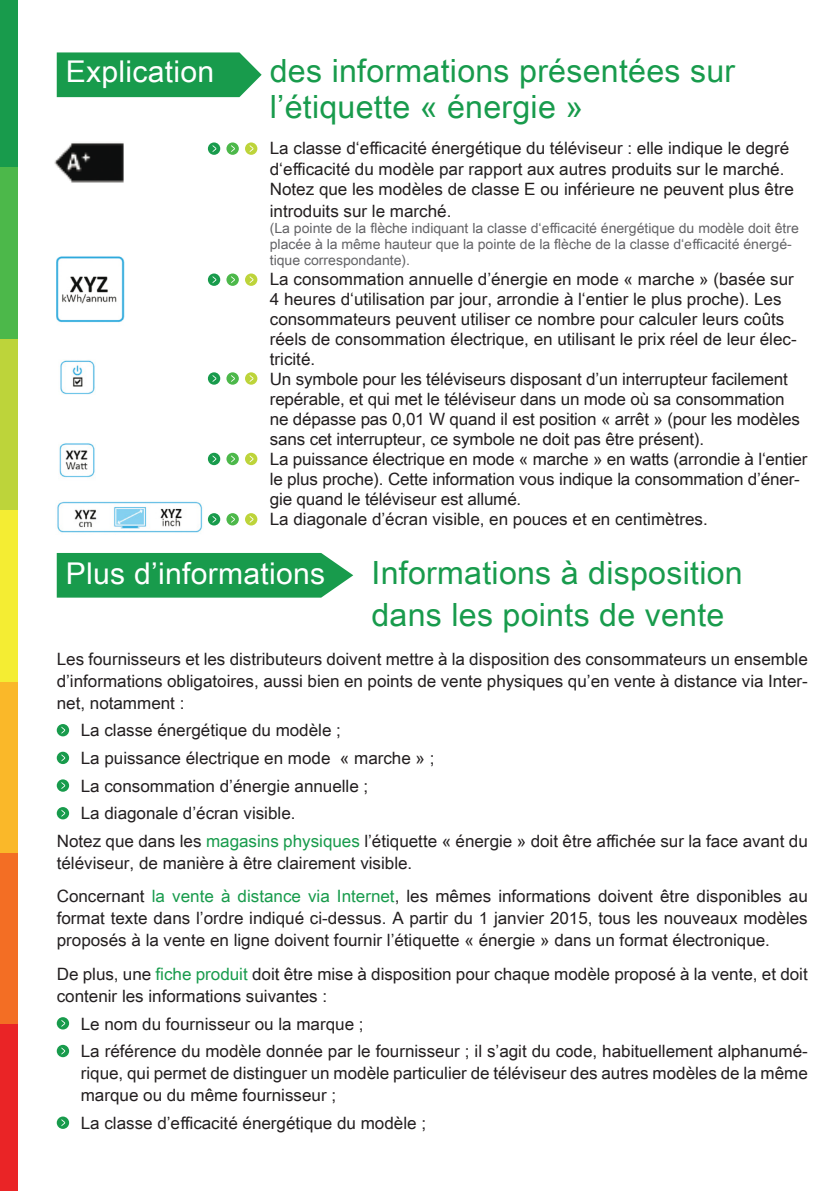
<style>
.page{position:relative;width:840px;height:1191px;background:#fff}
.page>*{position:absolute;margin:0;border:0;box-sizing:border-box;transform-origin:0 0}
.t1{font:32px/36px "Arial Unicode MS";letter-spacing:.01em;color:#189b4c}
.t2{font:30px "Arial Unicode MS";letter-spacing:.01em;color:#fff}
.TEXT-standard{font:17px/20px "Arial Unicode MS";color:#231f20}
.t3{font:14px/16px "Arial Unicode MS";color:#636366}
.s1{color:#189b4c}
</style>
<div class="page">
<div style="left:57px;top:553px;width:296px;height:44px;background:#189b4c"></div>
<svg style="left:57px;top:52px;width:204px;height:45px;background:#25a056"></svg>
<div style="left:57px;top:724px;width:12px;height:12px;background:#189b4c;border-radius:50%"></div>
<svg style="left:61px;top:726px;width:4px;height:8px"></svg>
<svg style="left:57px;top:751px;width:12px;height:13px"></svg>
<svg style="left:61px;top:754px;width:4px;height:7px"></svg>
<div style="left:57px;top:779px;width:12px;height:12px;background:#189b4c;border-radius:50%"></div>
<svg style="left:61px;top:782px;width:4px;height:7px"></svg>
<div style="left:57px;top:807px;width:12px;height:12px;background:#189b4c;border-radius:50%"></div>
<svg style="left:61px;top:809px;width:4px;height:8px"></svg>
<div style="left:57px;top:1017px;width:12px;height:12px;background:#189b4c;border-radius:50%"></div>
<svg style="left:61px;top:1020px;width:4px;height:7px"></svg>
<svg style="left:57px;top:1044px;width:12px;height:13px"></svg>
<svg style="left:61px;top:1047px;width:4px;height:7px"></svg>
<div style="left:57px;top:1116px;width:12px;height:12px;background:#189b4c;border-radius:50%"></div>
<svg style="left:61px;top:1119px;width:4px;height:7px"></svg>
<div style="left:0;top:0;width:17px;height:167px;background:#189b4c"></div>
<div style="left:0;top:167px;width:17px;height:172px;background:#4cb84a"></div>
<div style="left:0;top:682px;width:17px;height:171px;background:#fab829"></div>
<div style="left:0;top:339px;width:17px;height:171px;background:#bdd43a"></div>
<div style="left:0;top:853px;width:17px;height:172px;background:#f36e24"></div>
<div style="left:0;top:510px;width:17px;height:172px;background:#f4ed33"></div>
<div style="left:0;top:1025px;width:17px;height:166px;background:#ea2426"></div>
<img style="left:54px;top:143px;width:69px;height:40px">
<img style="left:57px;top:501px;width:146px;height:32px">
<img style="left:57px;top:256px;width:68px;height:67px">
<svg style="left:208px;top:142px;width:12px;height:13px"></svg>
<svg style="left:226px;top:142px;width:13px;height:13px"></svg>
<div style="left:245px;top:142px;width:12px;height:13px;background:#bdd43a;border-radius:50%"></div>
<svg style="left:212px;top:145px;width:4px;height:7px"></svg>
<svg style="left:231px;top:145px;width:4px;height:7px"></svg>
<svg style="left:249px;top:145px;width:4px;height:7px"></svg>
<svg style="left:208px;top:273px;width:12px;height:13px"></svg>
<svg style="left:226px;top:273px;width:13px;height:13px"></svg>
<svg style="left:245px;top:273px;width:12px;height:13px"></svg>
<svg style="left:212px;top:276px;width:4px;height:7px"></svg>
<svg style="left:231px;top:276px;width:4px;height:7px"></svg>
<svg style="left:249px;top:276px;width:4px;height:7px"></svg>
<div style="left:208px;top:372px;width:12px;height:13px;background:#189b4c;border-radius:50%"></div>
<svg style="left:226px;top:372px;width:13px;height:13px"></svg>
<div style="left:245px;top:372px;width:12px;height:13px;background:#bdd43a;border-radius:50%"></div>
<svg style="left:212px;top:375px;width:4px;height:7px"></svg>
<svg style="left:231px;top:375px;width:4px;height:7px"></svg>
<svg style="left:249px;top:375px;width:4px;height:7px"></svg>
<div style="left:208px;top:453px;width:12px;height:12px;background:#189b4c;border-radius:50%"></div>
<div style="left:226px;top:453px;width:13px;height:12px;background:#4cb84a;border-radius:50%"></div>
<div style="left:245px;top:453px;width:12px;height:12px;background:#bdd43a;border-radius:50%"></div>
<svg style="left:212px;top:455px;width:4px;height:7px"></svg>
<svg style="left:231px;top:455px;width:4px;height:7px"></svg>
<svg style="left:249px;top:455px;width:4px;height:7px"></svg>
<img style="left:60px;top:360px;width:35px;height:34px">
<img style="left:59px;top:443px;width:36px;height:35px">
<div style="left:208px;top:513px;width:12px;height:12px;background:#189b4c;border-radius:50%"></div>
<div style="left:226px;top:513px;width:13px;height:12px;background:#4cb84a;border-radius:50%"></div>
<div style="left:245px;top:513px;width:12px;height:12px;background:#bdd43a;border-radius:50%"></div>
<svg style="left:212px;top:516px;width:4px;height:7px"></svg>
<svg style="left:231px;top:516px;width:4px;height:7px"></svg>
<svg style="left:249px;top:516px;width:4px;height:7px"></svg>
<p class="t2" style="left:66px;top:50px;width:150px">Explication</p>
<p class="t1" style="left:270px;top:52px;width:466px">des informations présentées sur l’étiquette « énergie »</p>
<p class="TEXT-standard" style="left:270px;top:138px;width:525px">La classe d‘efficacité énergétique du téléviseur : elle indique le degré d‘efficacité du modèle par rapport aux autres produits sur le marché.<br>Notez que les modèles de classe E ou inférieure ne peuvent plus être</p>
<p class="TEXT-standard" style="left:270px;top:200px;width:183px">introduits sur le marché.</p>
<p class="t3" style="left:270px;top:219px;width:530px">(La pointe de la flèche indiquant la classe d‘efficacité énergétique du modèle doit être placée à la même hauteur que la pointe de la flèche de la classe d‘efficacité énergé&shy;tique correspondante).</p>
<p class="TEXT-standard" style="left:270px;top:268px;width:538px">La consommation annuelle d’énergie en mode « marche » (basée sur 4 heures d‘utilisation par jour, arrondie à l‘entier le plus proche). Les consommateurs peuvent utiliser ce nombre pour calculer leurs coûts réels de consommation électrique, en utilisant le prix réel de leur élec&shy;tricité.<br>Un symbole pour les téléviseurs disposant d’un interrupteur facilement repérable, et qui met le téléviseur dans un mode où sa consommation ne dépasse pas 0,01 W quand il est position « arrêt » (pour les modèles sans cet interrupteur, ce symbole ne doit pas être présent).<br>La puissance électrique en mode « marche » en watts (arrondie à l‘entier le plus proche). Cette information vous indique la consommation d’éner&shy;gie quand le téléviseur est allumé.<br>La diagonale d’écran visible, en pouces et en centimètres.</p>
<p class="t2" style="left:66px;top:551px;width:260px">Plus d’informations</p>
<p class="t1" style="left:371px;top:550px;width:372px;line-height:42px">Informations à disposition dans les points de vente</p>
<p class="TEXT-standard" style="left:57px;top:647px;width:752px;line-height:22px;text-align:justify">Les fournisseurs et les distributeurs doivent mettre à la disposition des consommateurs un ensemble d’informations obligatoires, aussi bien en points de vente physiques qu’en vente à distance via Inter&shy;net, notamment :</p>
<p class="TEXT-standard" style="left:81px;top:720px;width:261px">La classe énergétique du modèle ;</p>
<p class="TEXT-standard" style="left:81px;top:747px;width:355px">La puissance électrique en mode « marche » ;</p>
<p class="TEXT-standard" style="left:81px;top:775px;width:289px">La consommation d’énergie annuelle ;</p>
<p class="TEXT-standard" style="left:81px;top:803px;width:216px">La diagonale d’écran visible.</p>
<p class="TEXT-standard" style="left:57px;top:829px;width:752px;line-height:22px">Notez que dans les <span class="s1">magasins physiques</span> l’étiquette « énergie » doit être affichée sur la face avant du téléviseur, de manière à être clairement visible.</p>
<p class="TEXT-standard" style="left:57px;top:885px;width:752px;line-height:22px;text-align:justify">Concernant <span class="s1">la vente à distance via Internet</span>, les mêmes informations doivent être disponibles au format texte dans l’ordre indiqué ci-dessus. A partir du 1 janvier 2015, tous les nouveaux modèles proposés à la vente en ligne doivent fournir l’étiquette « énergie » dans un format électronique.</p>
<p class="TEXT-standard" style="left:57px;top:962px;width:752px;line-height:22px">De plus, une <span class="s1">fiche produit</span> doit être mise à disposition pour chaque modèle proposé à la vente, et doit contenir les informations suivantes :</p>
<p class="TEXT-standard" style="left:81px;top:1013px;width:284px">Le nom du fournisseur ou la marque ;</p>
<p class="TEXT-standard" style="left:81px;top:1039px;width:728px;line-height:22px;text-align:justify">La référence du modèle donnée par le fournisseur ; il s’agit du code, habituellement alphanumé&shy;rique, qui permet de distinguer un modèle particulier de téléviseur des autres modèles de la même marque ou du même fournisseur ;</p>
<p class="TEXT-standard" style="left:81px;top:1112px;width:346px">La classe d’efficacité énergétique du modèle ;</p>
</div>
